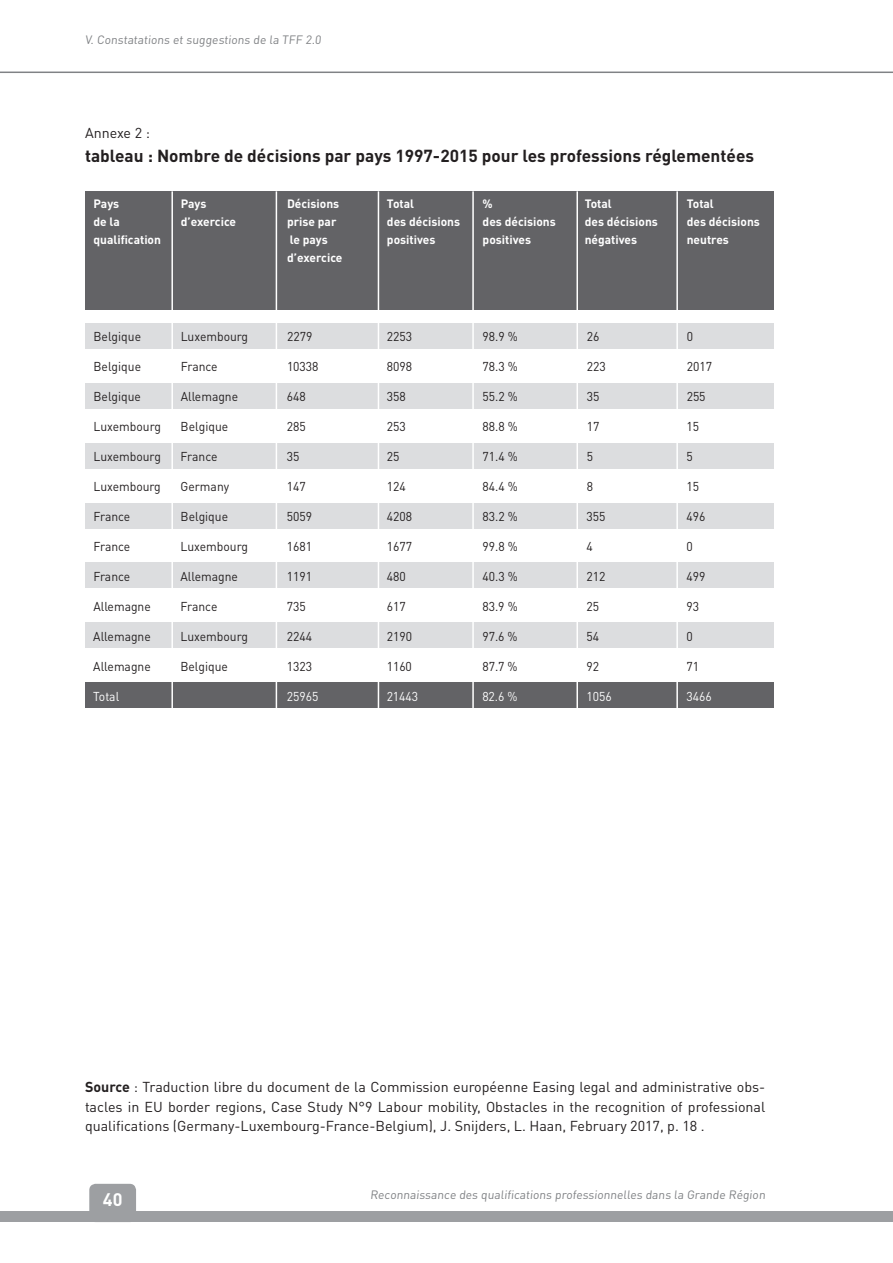
<style>
.page{position:relative;width:893px;height:1263px;background:#fff}
.page>*{position:absolute;margin:0;border:0;box-sizing:border-box;transform-origin:0 0}
.t1{font:700 18px "DIN Pro";color:#fff}
.t2{font:700 17.25px "DIN Pro";color:#231f20}
.t3{font:14.25px/19.5px "DIN Pro";color:#231f20;text-align:justify}
.t4{font:12.75px "DIN Pro";color:#231f20;scale:.95 1}
.t5{font:12.75px "DIN Pro";color:#fff;scale:.95 1}
.t6{font:700 12px/18px "DIN Pro";color:#fff}
.t7{font:12px "DIN Pro";color:#808285}
.s1{font-weight:700}
</style>
<div class="page">
<div style="left:0;top:1211px;width:893px;height:11px;background:#9d9fa2"></div>
<div style="left:89px;top:1184px;width:47px;height:38px;background:#9d9fa2;border-radius:6px"></div>
<hr style="left:0;top:72px;width:893px;height:1px;background:#808285">
<div style="left:85px;top:191px;width:689px;height:119px;background:#636366"></div>
<div style="left:85px;top:324px;width:689px;height:25px;background:#dcdddf"></div>
<div style="left:85px;top:383px;width:689px;height:26px;background:#dcdddf"></div>
<div style="left:85px;top:443px;width:689px;height:26px;background:#dcdddf"></div>
<div style="left:85px;top:503px;width:689px;height:25px;background:#dcdddf"></div>
<div style="left:85px;top:563px;width:689px;height:25px;background:#dcdddf"></div>
<div style="left:85px;top:622px;width:689px;height:26px;background:#dcdddf"></div>
<div style="left:85px;top:682px;width:689px;height:26px;background:#636366"></div>
<hr style="left:171px;top:191px;width:2px;height:517px;background:#fff">
<hr style="left:276px;top:191px;width:1px;height:517px;background:#fff">
<hr style="left:378px;top:191px;width:1px;height:517px;background:#fff">
<hr style="left:472px;top:191px;width:2px;height:517px;background:#fff">
<hr style="left:576px;top:191px;width:2px;height:517px;background:#fff">
<hr style="left:676px;top:191px;width:2px;height:517px;background:#fff">
<p class="t7" style="left:85px;top:31px;width:239px">V. Constatations et suggestions de la TFF 2.0</p>
<p class="t3" style="left:85px;top:123px;width:66px">Annexe 2 :</p>
<h2 class="t2" style="left:85px;top:144px;width:670px">tableau : Nombre de décisions par pays 1997-2015 pour les professions réglementées</h2>
<p class="t6" style="left:94px;top:194px;width:69px">Pays<br>de la qualification</p>
<p class="t6" style="left:181px;top:194px;width:57px">Pays d’exercice</p>
<p class="t6" style="left:287px;top:194px;width:57px">Décisions prise par le pays d’exercice</p>
<p class="t6" style="left:387px;top:194px;width:75px">Total<br>des décisions positives</p>
<p class="t6" style="left:483px;top:194px;width:75px">%<br>des décisions positives</p>
<p class="t6" style="left:585px;top:194px;width:75px">Total<br>des décisions négatives</p>
<p class="t6" style="left:687px;top:194px;width:75px">Total<br>des décisions neutres</p>
<p class="t4" style="left:94px;top:328px;width:52px">Belgique</p>
<p class="t4" style="left:181px;top:328px;width:73px">Luxembourg</p>
<p class="t4" style="left:287px;top:328px;width:28px">2279</p>
<p class="t4" style="left:387px;top:328px;width:28px">2253</p>
<p class="t4" style="left:483px;top:328px;width:39px">98.9 %</p>
<p class="t4" style="left:587px;top:328px;width:15px">26</p>
<p class="t4" style="left:687px;top:328px;width:8px">0</p>
<p class="t4" style="left:94px;top:358px;width:52px">Belgique</p>
<p class="t4" style="left:181px;top:358px;width:40px">France</p>
<p class="t4" style="left:287px;top:358px;width:35px">10338</p>
<p class="t4" style="left:387px;top:358px;width:28px">8098</p>
<p class="t4" style="left:483px;top:358px;width:39px">78.3 %</p>
<p class="t4" style="left:587px;top:358px;width:21px">223</p>
<p class="t4" style="left:687px;top:358px;width:28px">2017</p>
<p class="t4" style="left:93px;top:388px;width:52px">Belgique</p>
<p class="t4" style="left:181px;top:388px;width:62px">Allemagne</p>
<p class="t4" style="left:287px;top:388px;width:21px">648</p>
<p class="t4" style="left:387px;top:388px;width:21px">358</p>
<p class="t4" style="left:483px;top:388px;width:39px">55.2 %</p>
<p class="t4" style="left:587px;top:388px;width:15px">35</p>
<p class="t4" style="left:687px;top:388px;width:21px">255</p>
<p class="t4" style="left:93px;top:418px;width:73px">Luxembourg</p>
<p class="t4" style="left:181px;top:418px;width:52px">Belgique</p>
<p class="t4" style="left:287px;top:418px;width:21px">285</p>
<p class="t4" style="left:387px;top:418px;width:21px">253</p>
<p class="t4" style="left:483px;top:418px;width:39px">88.8 %</p>
<p class="t4" style="left:587px;top:418px;width:15px">17</p>
<p class="t4" style="left:687px;top:418px;width:15px">15</p>
<p class="t4" style="left:93px;top:448px;width:73px">Luxembourg</p>
<p class="t4" style="left:181px;top:448px;width:40px">France</p>
<p class="t4" style="left:287px;top:448px;width:15px">35</p>
<p class="t4" style="left:387px;top:448px;width:15px">25</p>
<p class="t4" style="left:482px;top:448px;width:39px">71.4 %</p>
<p class="t4" style="left:587px;top:448px;width:8px">5</p>
<p class="t4" style="left:687px;top:448px;width:8px">5</p>
<p class="t4" style="left:93px;top:478px;width:73px">Luxembourg</p>
<p class="t4" style="left:181px;top:478px;width:53px">Germany</p>
<p class="t4" style="left:287px;top:478px;width:21px">147</p>
<p class="t4" style="left:387px;top:478px;width:21px">124</p>
<p class="t4" style="left:482px;top:478px;width:39px">84.4 %</p>
<p class="t4" style="left:587px;top:478px;width:8px">8</p>
<p class="t4" style="left:687px;top:478px;width:15px">15</p>
<p class="t4" style="left:93px;top:508px;width:40px">France</p>
<p class="t4" style="left:181px;top:508px;width:52px">Belgique</p>
<p class="t4" style="left:287px;top:508px;width:28px">5059</p>
<p class="t4" style="left:387px;top:508px;width:28px">4208</p>
<p class="t4" style="left:482px;top:508px;width:39px">83.2 %</p>
<p class="t4" style="left:587px;top:508px;width:21px">355</p>
<p class="t4" style="left:687px;top:508px;width:21px">496</p>
<p class="t4" style="left:93px;top:538px;width:40px">France</p>
<p class="t4" style="left:181px;top:538px;width:73px">Luxembourg</p>
<p class="t4" style="left:287px;top:538px;width:28px">1681</p>
<p class="t4" style="left:387px;top:538px;width:28px">1677</p>
<p class="t4" style="left:482px;top:538px;width:39px">99.8 %</p>
<p class="t4" style="left:587px;top:538px;width:8px">4</p>
<p class="t4" style="left:686px;top:538px;width:8px">0</p>
<p class="t4" style="left:93px;top:568px;width:40px">France</p>
<p class="t4" style="left:181px;top:568px;width:62px">Allemagne</p>
<p class="t4" style="left:287px;top:568px;width:28px">1191</p>
<p class="t4" style="left:387px;top:568px;width:21px">480</p>
<p class="t4" style="left:482px;top:568px;width:39px">40.3 %</p>
<p class="t4" style="left:587px;top:568px;width:21px">212</p>
<p class="t4" style="left:686px;top:568px;width:21px">499</p>
<p class="t4" style="left:93px;top:598px;width:62px">Allemagne</p>
<p class="t4" style="left:180px;top:598px;width:40px">France</p>
<p class="t4" style="left:287px;top:598px;width:21px">735</p>
<p class="t4" style="left:387px;top:598px;width:21px">617</p>
<p class="t4" style="left:482px;top:598px;width:39px">83.9 %</p>
<p class="t4" style="left:587px;top:598px;width:15px">25</p>
<p class="t4" style="left:686px;top:598px;width:15px">93</p>
<p class="t4" style="left:93px;top:628px;width:62px">Allemagne</p>
<p class="t4" style="left:180px;top:628px;width:73px">Luxembourg</p>
<p class="t4" style="left:287px;top:628px;width:28px">2244</p>
<p class="t4" style="left:387px;top:628px;width:28px">2190</p>
<p class="t4" style="left:482px;top:628px;width:39px">97.6 %</p>
<p class="t4" style="left:587px;top:628px;width:15px">54</p>
<p class="t4" style="left:686px;top:628px;width:8px">0</p>
<p class="t4" style="left:93px;top:658px;width:62px">Allemagne</p>
<p class="t4" style="left:180px;top:658px;width:52px">Belgique</p>
<p class="t4" style="left:287px;top:658px;width:28px">1323</p>
<p class="t4" style="left:387px;top:658px;width:28px">1160</p>
<p class="t4" style="left:482px;top:658px;width:39px">87.7 %</p>
<p class="t4" style="left:586px;top:658px;width:15px">92</p>
<p class="t4" style="left:686px;top:658px;width:15px">71</p>
<p class="t5" style="left:93px;top:688px;width:29px">Total</p>
<p class="t5" style="left:287px;top:688px;width:35px">25965</p>
<p class="t5" style="left:387px;top:688px;width:35px">21443</p>
<p class="t5" style="left:482px;top:688px;width:39px">82.6 %</p>
<p class="t5" style="left:586px;top:688px;width:28px">1056</p>
<p class="t5" style="left:686px;top:688px;width:28px">3466</p>
<p class="t3" style="left:85px;top:1077px;width:682px"><span class="s1">Source</span> : Traduction libre du document de la Commission européenne Easing legal and administrative obs&shy;tacles in EU border regions, Case Study N°9 Labour mobility, Obstacles in the recognition of professional qualifications (Germany-Luxembourg-France-Belgium), J. Snijders, L. Haan, February 2017, p. 18 .</p>
<h1 class="t1" style="left:103px;top:1187px;width:21px">40</h1>
<p class="t7" style="left:370px;top:1186px;width:398px">Reconnaissance des qualifications professionnelles dans la Grande Région</p>
</div>
